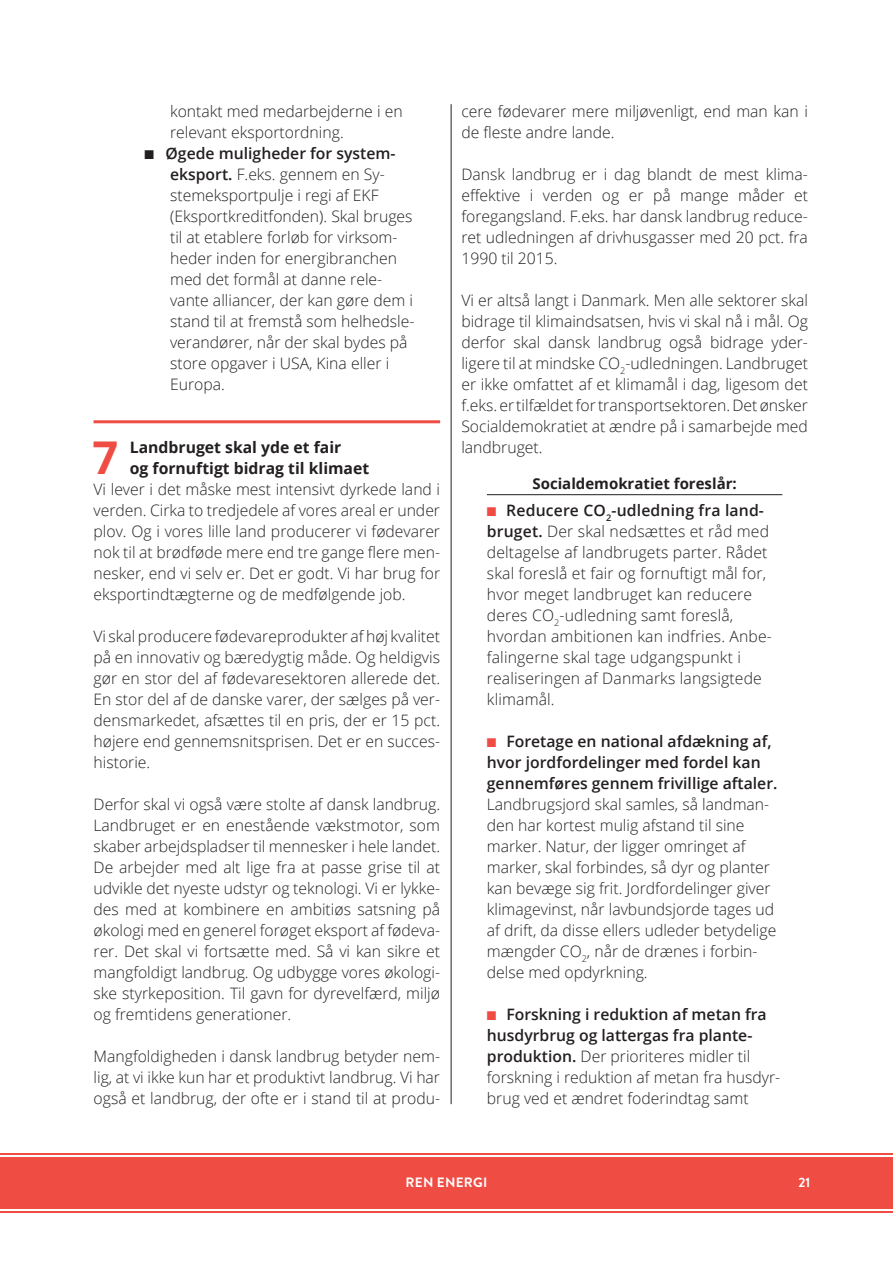
<style>
.page{position:relative;width:893px;height:1263px;background:#fff}
.page>*{position:absolute;margin:0;border:0;box-sizing:border-box;transform-origin:0 0}
.t1{font:700 45.15px "Open Sans";color:#ef4d44}
.t2{font:300 15.75px/21px "Open Sans";color:#231f20}
.t3{font:600 15.75px/21px "Open Sans";color:#231f20}
.t4{font:700 15.75px/21px "Open Sans";color:#231f20}
.t5{font:700 15px "Open Sans";color:#231f20}
.t6{font:700 13.5px "Brandon Grotesque";color:#fff}
.s1{font-weight:600}
.s2{color:#ef4d44}
</style>
<div class="page">
<hr style="left:94px;top:420px;width:346px;height:3px;background:#ef4d44">
<hr style="left:487px;top:494px;width:295px;height:1px;background:#231f20">
<div style="left:0;top:1157px;width:893px;height:52px;background:#ef4d44"></div>
<hr style="left:0;top:1153px;width:893px;height:2px;background:#ef4d44">
<hr style="left:0;top:1211px;width:893px;height:2px;background:#ef4d44">
<hr style="left:451px;top:104px;width:1px;height:1000px;background:#231f20">
<p class="t2" style="left:170px;top:100px;width:234px">kontakt med medarbejderne i en relevant eksportordning.</p>
<p class="t2" style="left:170px;top:142px;width:246px;text-indent:-26px">■ <span class="s1">Øgede muligheder for system&shy;eksport.</span> F.eks. gennem en Sy&shy;stemeksportpulje i regi af EKF (Eksportkreditfonden). Skal bruges til at etablere forløb for virksom&shy;heder inden for energibranchen med det formål at danne rele&shy;vante alliancer, der kan gøre dem i stand til at fremstå som helhedsle&shy;verandører, når der skal bydes på store opgaver i USA, Kina eller i<br>Europa.</p>
<h1 class="t1" style="left:92px;top:426px;width:27px">7</h1>
<p class="t4" style="left:130px;top:436px;width:241px">Landbruget skal yde et fair<br>og fornuftigt bidrag til klimaet</p>
<p class="t2" style="left:94px;top:478px;width:348px;text-align:justify">Vi lever i det måske mest intensivt dyrkede land i verden. Cirka to tredjedele af vores areal er under plov. Og i vores lille land producerer vi fødevarer nok til at brødføde mere end tre gange flere men&shy;nesker, end vi selv er. Det er godt. Vi har brug for eksportindtægterne og de medfølgende job.</p>
<p class="t2" style="left:94px;top:625px;width:348px">Vi skal producere fødevareprodukter af høj kvalitet på en innovativ og bæredygtig måde. Og heldigvis gør en stor del af fødevaresektoren allerede det.<br>En stor del af de danske varer, der sælges på ver&shy;densmarkedet, afsættes til en pris, der er 15 pct. højere end gennemsnitsprisen. Det er en succes&shy;historie.</p>
<p class="t2" style="left:94px;top:793px;width:348px">Derfor skal vi også være stolte af dansk landbrug.<br>Landbruget er en enestående vækstmotor, som skaber arbejdspladser til mennesker i hele landet.<br>De arbejder med alt lige fra at passe grise til at udvikle det nyeste udstyr og teknologi. Vi er lykke&shy;des med at kombinere en ambitiøs satsning på økologi med en generel forøget eksport af fødeva&shy;rer. Det skal vi fortsætte med. Så vi kan sikre et mangfoldigt landbrug. Og udbygge vores økologi&shy;ske styrkeposition. Til gavn for dyrevelfærd, miljø og fremtidens generationer.</p>
<p class="t2" style="left:94px;top:1045px;width:348px;text-align:justify">Mangfoldigheden i dansk landbrug betyder nem&shy;lig, at vi ikke kun har et produktivt landbrug. Vi har også et landbrug, der ofte er i stand til at produ-</p>
<p class="t2" style="left:461px;top:100px;width:348px">cere fødevarer mere miljøvenligt, end man kan i de fleste andre lande.</p>
<p class="t2" style="left:461px;top:163px;width:348px;text-align:justify">Dansk landbrug er i dag blandt de mest klima&shy;effektive i verden og er på mange måder et foregangsland. F.eks. har dansk landbrug reduce&shy;ret udledningen af drivhusgasser med 20 pct. fra 1990 til 2015.</p>
<p class="t2" style="left:461px;top:289px;width:348px;text-align:justify">Vi er altså langt i Danmark. Men alle sektorer skal bidrage til klimaindsatsen, hvis vi skal nå i mål. Og derfor skal dansk landbrug også bidrage yder&shy;ligere til at mindske CO<sub>2</sub>-udledningen. Landbruget er ikke omfattet af et klimamål i dag, ligesom det f.eks. er tilfældet for transportsektoren. Det ønsker Socialdemokratiet at ændre på i samarbejde med landbruget.</p>
<p class="t5" style="left:532px;top:473px;width:206px">Socialdemokratiet foreslår:</p>
<p class="t2" style="left:487px;top:499px;width:287px"><span class="s2">■</span> <span class="s1">Reducere CO</span><sub>2</sub><span class="s1">-udledning fra land&shy;bruget.</span> Der skal nedsættes et råd med deltagelse af landbrugets parter. Rådet skal foreslå et fair og fornuftigt mål for, hvor meget landbruget kan reducere deres CO<sub>2</sub>-udledning samt foreslå, hvordan ambitionen kan indfries. Anbe&shy;falingerne skal tage udgangspunkt i realiseringen af Danmarks langsigtede klimamål.</p>
<p class="t3" style="left:487px;top:730px;width:292px"><span class="s2">■</span> Foretage en national afdækning af, hvor jordfordelinger med fordel kan gennemføres gennem frivillige aftaler.</p>
<p class="t2" style="left:487px;top:793px;width:291px">Landbrugsjord skal samles, så landman&shy;den har kortest mulig afstand til sine marker. Natur, der ligger omringet af marker, skal forbindes, så dyr og planter kan bevæge sig frit. Jordfordelinger giver klimagevinst, når lavbundsjorde tages ud af drift, da disse ellers udleder betydelige mængder CO<sub>2</sub>, når de drænes i forbin&shy;delse med opdyrkning.</p>
<p class="t2" style="left:487px;top:1003px;width:295px"><span class="s2">■</span> <span class="s1">Forskning i reduktion af metan fra husdyrbrug og lattergas fra plante&shy;produktion.</span> Der prioriteres midler til forskning i reduktion af metan fra husdyr&shy;brug ved et ændret foderindtag samt</p>
<p class="t6" style="left:406px;top:1173px;width:41px">REN ENERGI</p>
<p class="t6" style="left:798px;top:1173px;width:13px">21</p>
</div>
